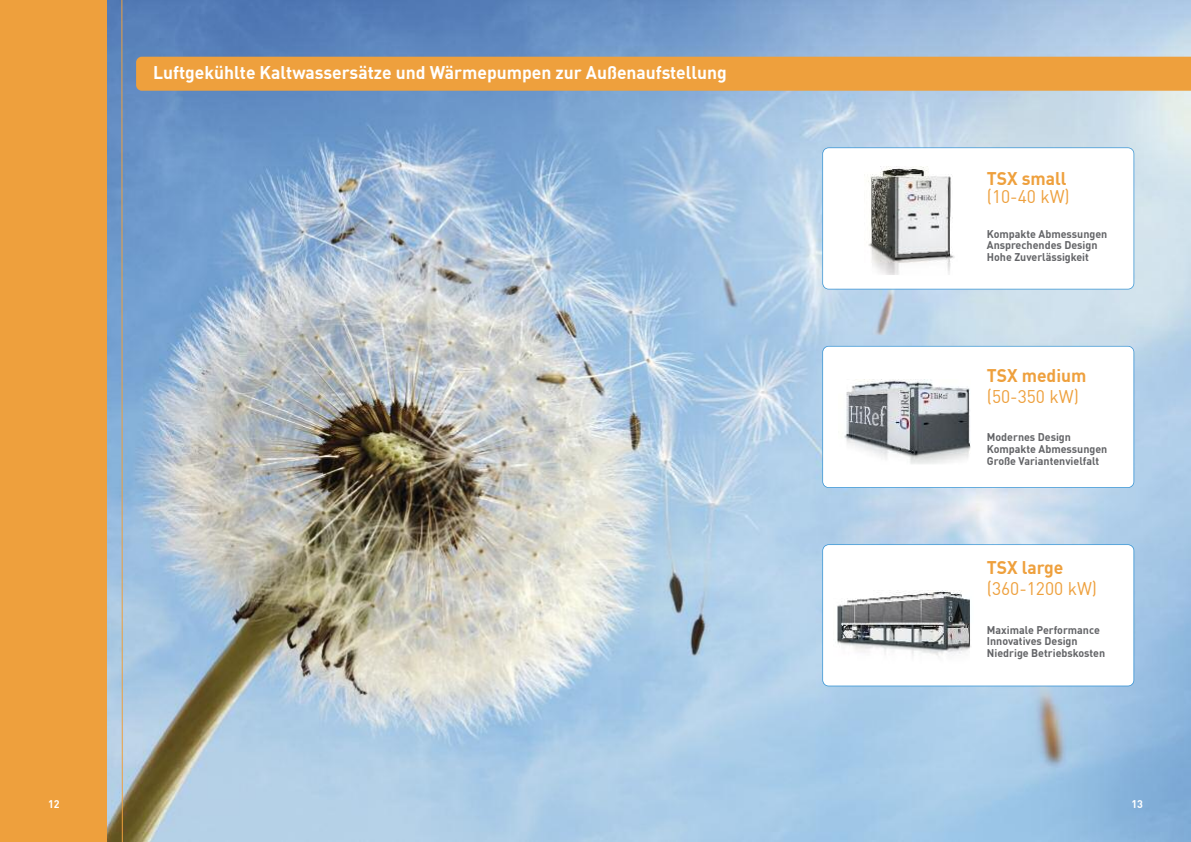
<style>
.page{position:relative;width:1191px;height:842px;background:#fff}
.page>*{position:absolute;margin:0;border:0;box-sizing:border-box;transform-origin:0 0}
.t1{font:700 18px "DIN Offc";color:#fff}
.t2{font:18px "DIN Offc";color:#eea03d}
.t3{font:700 18px "DIN Offc";color:#eea03d}
.t4{font:700 11px/11.7px "DIN Offc";color:#636467}
.t5{font:700 11px "DIN Offc";color:#fff}
</style>
<div class="page">
<img style="left:107px;top:0;width:1084px;height:842px">
<div style="left:136px;top:57px;width:1055px;height:34px;background:#eea03d"></div>
<div style="left:0;top:0;width:107px;height:842px;background:#eea03d"></div>
<svg style="left:121px;top:0;width:2px;height:842px;background:#b8a384"></svg>
<svg style="left:822px;top:147px;width:312px;height:142px"></svg>
<svg style="left:822px;top:346px;width:312px;height:142px"></svg>
<svg style="left:822px;top:544px;width:312px;height:142px"></svg>
<svg style="left:863px;top:161px;width:101px;height:115px"></svg>
<svg style="left:837px;top:368px;width:134px;height:97px"></svg>
<svg style="left:829px;top:575px;width:150px;height:104px"></svg>
<h1 class="t1" style="left:153px;top:60px;width:575px">Luftgekühlte Kaltwassersätze und Wärmepumpen zur Außenaufstellung</h1>
<h1 class="t3" style="left:987px;top:167px;width:81px">TSX small</h1>
<h1 class="t2" style="left:987px;top:184px;width:84px">(10-40 kW)</h1>
<p class="t4" style="left:987px;top:227px;width:122px">Kompakte Abmessungen<br>Ansprechendes Design<br>Hohe Zuverlässigkeit</p>
<h1 class="t3" style="left:987px;top:363px;width:101px">TSX medium</h1>
<h1 class="t2" style="left:987px;top:384px;width:94px">(50-350 kW)</h1>
<p class="t4" style="left:987px;top:431px;width:122px">Modernes Design<br>Kompakte Abmessungen<br>Große Variantenvielfalt</p>
<h1 class="t3" style="left:987px;top:556px;width:78px">TSX large</h1>
<h1 class="t2" style="left:987px;top:577px;width:112px">(360-1200 kW)</h1>
<p class="t4" style="left:987px;top:623px;width:120px">Maximale Performance<br>Innovatives Design<br>Niedrige Betriebskosten</p>
<p class="t5" style="left:48px;top:796px;width:13px">12</p>
<p class="t5" style="left:1131px;top:796px;width:13px">13</p>
</div>
